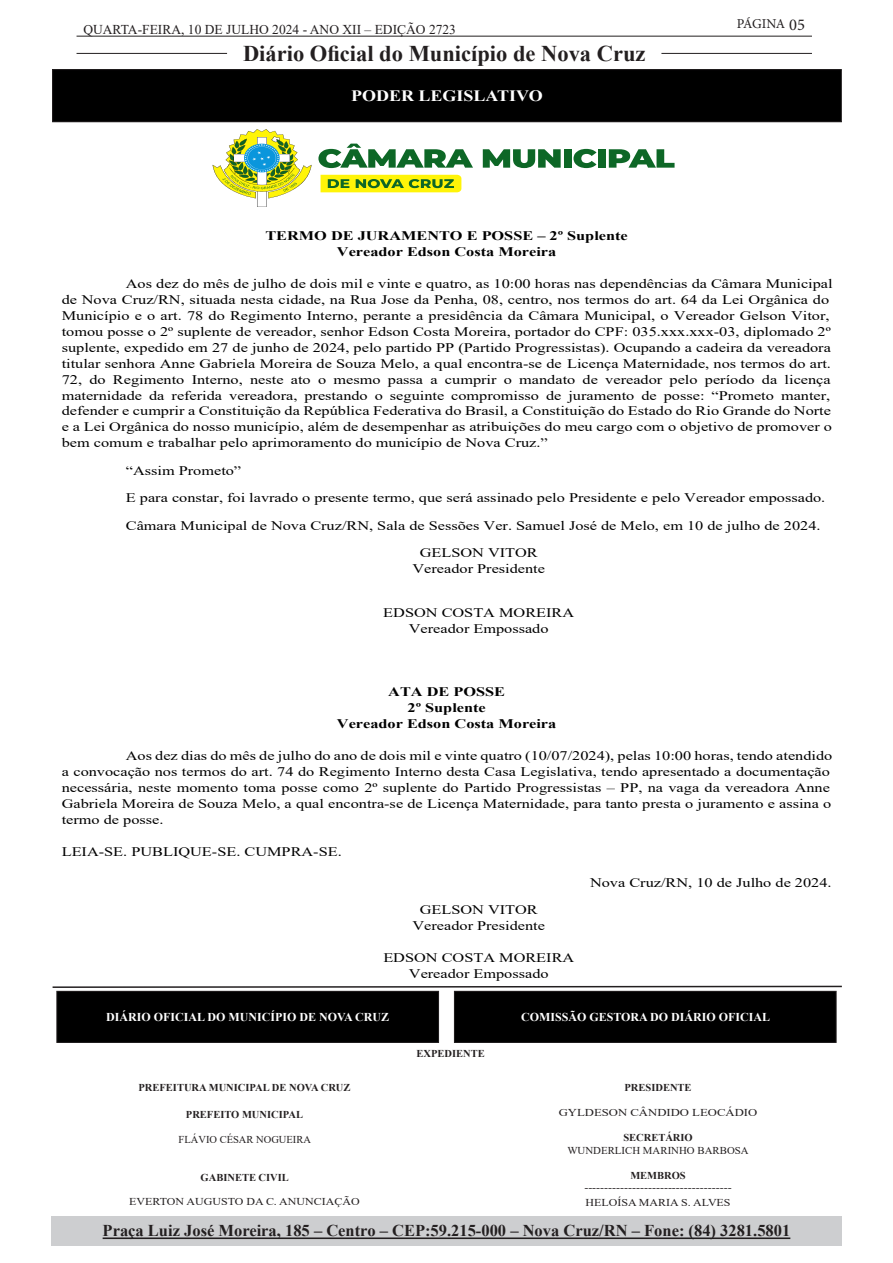
<style>
.page{position:relative;width:893px;height:1263px;background:#fff}
.page>*{position:absolute;margin:0;border:0;box-sizing:border-box;transform-origin:0 0}
.t1{font:700 22.5px "Times New Roman";color:#231f20}
.t2{font:700 16.5px "Times New Roman";color:#231f20}
.t3{font:700 15.75px "Times New Roman";color:#fff;scale:1.14 1}
.t4{font:13.5px "Times New Roman";color:#231f20}
.t5{font:13.5px "Minion Pro";letter-spacing:-.03em;color:#231f20}
.t6{font:13.05px/15.9px "Times New Roman";color:#000;text-align:center;scale:1.25 1}
.t7{font:700 13.05px/15.9px "Times New Roman";color:#000;text-align:center;scale:1.25 1}
.t8{font:12.45px/15.3px "Calibri";color:#010202;text-align:center;scale:1.27 1}
.t9{font:700 12px "Times New Roman";color:#fff}
.t10{font:700 10.5px "Times New Roman";color:#231f20}
.t11{font:10.5px "Times New Roman";color:#231f20;scale:1.14 1}
.t12{font:10.5px "Times New Roman";color:#231f20}
.t13{font:10.5px "Times New Roman";color:#231f20;scale:1.21 1}
.s1{font-size:16.5px}
</style>
<div class="page">
<hr style="left:77px;top:36px;width:735px;height:1px;background:#231f20">
<hr style="left:77px;top:53px;width:150px;height:1px;background:#231f20">
<hr style="left:661px;top:53px;width:151px;height:1px;background:#231f20">
<div style="left:51px;top:1216px;width:791px;height:29px;background:#cdced0"></div>
<hr style="left:103px;top:1237px;width:687px;height:2px;background:#231f20">
<div style="left:53px;top:70px;width:788px;height:52px;background:#000"></div>
<div style="left:52px;top:69px;width:790px;height:53px;border:1px solid #231f20"></div>
<svg style="left:318px;top:144px;width:155px;height:24px"></svg>
<svg style="left:483px;top:149px;width:78px;height:19px"></svg>
<div style="left:564px;top:149px;width:7px;height:19px;background:#0d6726"></div>
<svg style="left:573px;top:149px;width:23px;height:19px"></svg>
<div style="left:598px;top:149px;width:8px;height:19px;background:#0d6726"></div>
<svg style="left:609px;top:149px;width:66px;height:19px"></svg>
<svg style="left:321px;top:175px;width:140px;height:17px;background:#c2d00f"></svg>
<svg style="left:213px;top:129px;width:98px;height:78px"></svg>
<div style="left:454px;top:991px;width:382px;height:51px;background:#000"></div>
<div style="left:454px;top:991px;width:383px;height:52px;border:1px solid #231f20"></div>
<div style="left:57px;top:991px;width:382px;height:51px;background:#000"></div>
<div style="left:56px;top:991px;width:383px;height:52px;border:1px solid #231f20"></div>
<svg style="left:52px;top:985px;width:790px;height:3px"></svg>
<p class="t4" style="left:83px;top:20px;width:374px">QUARTA-FEIRA, 10 DE JULHO 2024 - ANO XII – EDIÇÃO 2723</p>
<h1 class="t1" style="left:243px;top:37px;width:404px">Diário Oficial do Município de Nova Cruz</h1>
<p class="t3" style="left:351px;top:84px;width:170px">PODER LEGISLATIVO</p>
<p class="t5" style="left:737px;top:15px;width:70px">PÁGINA <span class="s1">05</span></p>
<p class="t7" style="left:265px;top:229px;width:291px">TERMO DE JURAMENTO E POSSE – 2º Suplente<br>Vereador Edson Costa Moreira</p>
<p class="t6" style="left:62px;top:277px;width:618px;text-align:left;text-indent:64px">Aos dez do mês de julho de dois mil e vinte e quatro, as 10:00 horas nas dependências da Câmara Municipal de Nova Cruz/RN, situada nesta cidade, na Rua Jose da Penha, 08, centro, nos termos do art. 64 da Lei Orgânica do Município e o art. 78 do Regimento Interno, perante a presidência da Câmara Municipal, o Vereador Gelson Vitor, tomou posse o 2º suplente de vereador, senhor Edson Costa Moreira, portador do CPF: 035.xxx.xxx-03, diplomado 2º suplente, expedido em 27 de junho de 2024, pelo partido PP (Partido Progressistas). Ocupando a cadeira da vereadora titular senhora Anne Gabriela Moreira de Souza Melo, a qual encontra-se de Licença Maternidade, nos termos do art.<br>72, do Regimento Interno, neste ato o mesmo passa a cumprir o mandato de vereador pelo período da licença maternidade da referida vereadora, prestando o seguinte compromisso de juramento de posse: “Prometo manter, defender e cumprir a Constituição da República Federativa do Brasil, a Constituição do Estado do Rio Grande do Norte e a Lei Orgânica do nosso município, além de desempenhar as atribuições do meu cargo com o objetivo de promover o bem comum e trabalhar pelo aprimoramento do município de Nova Cruz.”</p>
<p class="t6" style="left:126px;top:464px;width:94px">“Assim Prometo”</p>
<p class="t6" style="left:126px;top:491px;width:561px">E para constar, foi lavrado o presente termo, que será assinado pelo Presidente e pelo Vereador empossado.</p>
<p class="t6" style="left:126px;top:519px;width:557px">Câmara Municipal de Nova Cruz/RN, Sala de Sessões Ver. Samuel José de Melo, em 10 de julho de 2024.</p>
<p class="t6" style="left:420px;top:546px;width:96px">GELSON VITOR</p>
<p class="t6" style="left:413px;top:562px;width:107px">Vereador Presidente</p>
<p class="t6" style="left:383px;top:606px;width:154px">EDSON COSTA MOREIRA<br>Vereador Empossado</p>
<p class="t7" style="left:337px;top:685px;width:177px">ATA DE POSSE<br>2º Suplente<br>Vereador Edson Costa Moreira</p>
<p class="t6" style="left:62px;top:749px;width:618px;text-align:left;text-indent:64px">Aos dez dias do mês de julho do ano de dois mil e vinte quatro (10/07/2024), pelas 10:00 horas, tendo atendido a convocação nos termos do art. 74 do Regimento Interno desta Casa Legislativa, tendo apresentado a documentação necessária, neste momento toma posse como 2º suplente do Partido Progressistas – PP, na vaga da vereadora Anne Gabriela Moreira de Souza Melo, a qual encontra-se de Licença Maternidade, para tanto presta o juramento e assina o termo de posse.</p>
<p class="t6" style="left:62px;top:844px;width:226px">LEIA-SE. PUBLIQUE-SE. CUMPRA-SE.</p>
<p class="t6" style="left:590px;top:875px;width:195px">Nova Cruz/RN, 10 de Julho de 2024.</p>
<p class="t6" style="left:412px;top:903px;width:107px">GELSON VITOR<br>Vereador Presidente</p>
<p class="t6" style="left:383px;top:951px;width:154px">EDSON COSTA MOREIRA<br>Vereador Empossado</p>
<p class="t9" style="left:106px;top:1008px;width:285px">DIÁRIO OFICIAL DO MUNICÍPIO DE NOVA CRUZ</p>
<p class="t9" style="left:521px;top:1008px;width:251px">COMISSÃO GESTORA DO DIÁRIO OFICIAL</p>
<p class="t10" style="left:416px;top:1046px;width:70px">EXPEDIENTE</p>
<p class="t10" style="left:624px;top:1079px;width:69px">PRESIDENTE</p>
<p class="t13" style="left:559px;top:1105px;width:166px">GYLDESON CÂNDIDO LEOCÁDIO</p>
<p class="t10" style="left:623px;top:1130px;width:71px">SECRETÁRIO</p>
<p class="t12" style="left:567px;top:1143px;width:183px">WUNDERLICH MARINHO BARBOSA</p>
<p class="t10" style="left:630px;top:1168px;width:57px">MEMBROS</p>
<p class="t11" style="left:584px;top:1180px;width:131px">-------------------------------------</p>
<p class="t11" style="left:585px;top:1195px;width:129px">HELOÍSA MARIA S. ALVES</p>
<p class="t10" style="left:139px;top:1080px;width:213px">PREFEITURA MUNICIPAL DE NOVA CRUZ</p>
<p class="t10" style="left:186px;top:1107px;width:119px">PREFEITO MUNICIPAL</p>
<p class="t12" style="left:179px;top:1132px;width:134px">FLÁVIO CÉSAR NOGUEIRA</p>
<p class="t10" style="left:201px;top:1170px;width:90px">GABINETE CIVIL</p>
<p class="t11" style="left:129px;top:1194px;width:204px">EVERTON AUGUSTO DA C. ANUNCIAÇÃO</p>
<p class="t8" style="left:258px;top:1214px;width:297px">PALÁCIO VER. JOSÉ PEIXOTO MARIANO<br>Rua Capitão José da Penha, 08 | Telefone: (84) 3281-2095</p>
<p class="t2" style="left:103px;top:1219px;width:689px">Praça Luiz José Moreira, 185 – Centro – CEP:59.215-000 – Nova Cruz/RN – Fone: (84) 3281.5801</p>
</div>
